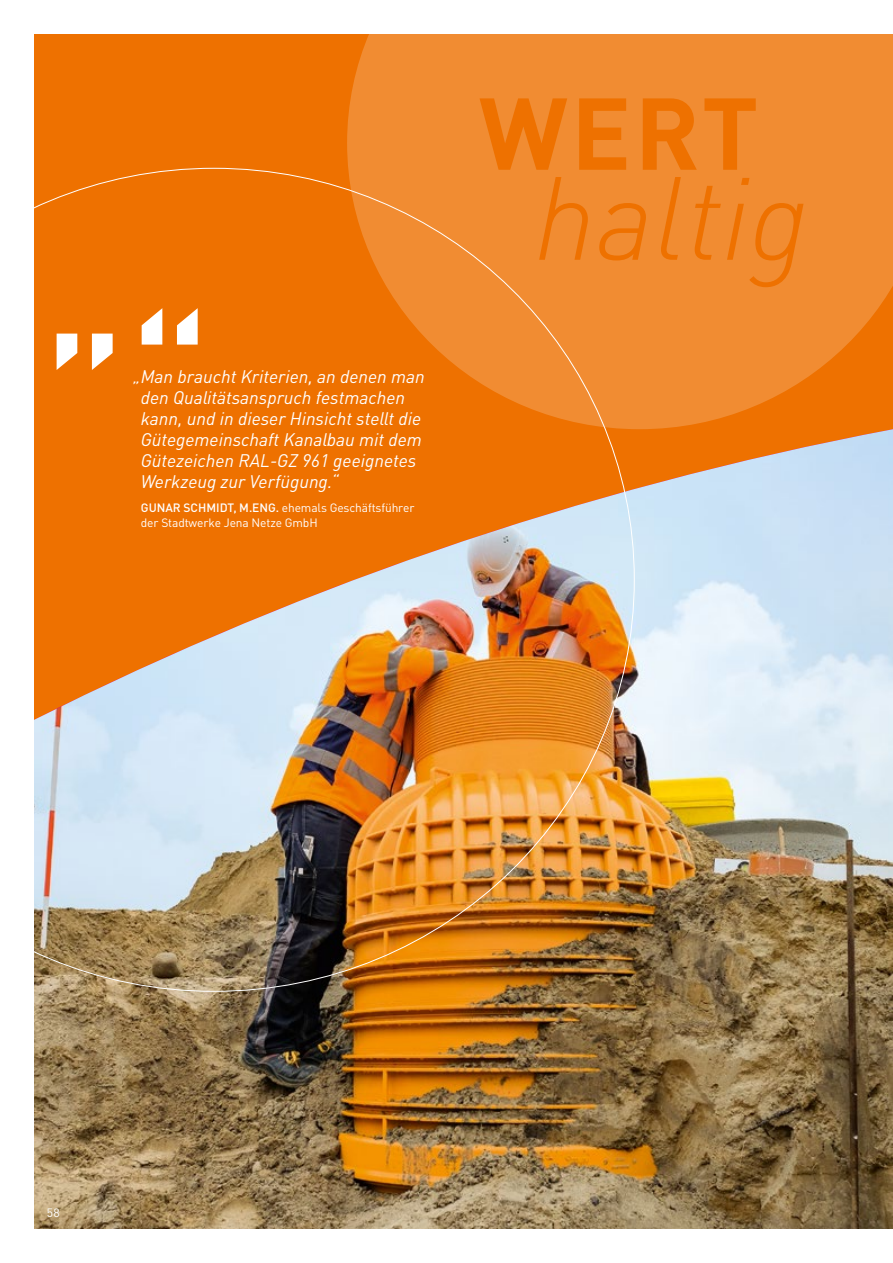
<style>
.page{position:relative;width:893px;height:1263px;background:#fff}
.page>*{position:absolute;margin:0;border:0;box-sizing:border-box;transform-origin:0 0}
.t1{font:italic 300 116.25px "DINOT";color:#ee7100}
.t2{font:700 100.2px "DINOT";color:#ee7100}
.t3{font:italic 18px/21px "DINOT";color:#fff}
.t4{font:12px/15px "DINOT";letter-spacing:-.01em;color:#fff}
.s1{font-weight:500}
</style>
<div class="page">
<div style="left:0;top:0;width:893px;height:767px;background:#ee7100"></div>
<img style="left:34px;top:429px;width:859px;height:800px">
<svg style="left:347px;top:33px;width:546px;height:396px;background:#f08a2e"></svg>
<img style="left:33px;top:168px;width:602px;height:824px">
<div style="left:0;top:0;width:893px;height:33px;background:#fff"></div>
<div style="left:0;top:0;width:33px;height:1263px;background:#fff"></div>
<p class="t3" style="left:141px;top:366px;width:286px;text-indent:-7px">„Man braucht Kriterien, an denen man den Qualitätsanspruch festmachen kann, und in dieser Hinsicht stellt die Gütegemeinschaft Kanalbau mit dem Gütezeichen RAL-GZ 961 geeignetes Werkzeug zur Verfügung.“</p>
<p class="t4" style="left:141px;top:500px;width:275px"><span class="s1">GUNAR SCHMIDT, M.ENG.</span> ehemals Geschäftsführer der Stadtwerke Jena Netze GmbH</p>
<h2 class="t2" style="left:479px;top:68px;width:281px">WERT</h2>
<h1 class="t1" style="left:534px;top:147px;width:276px">haltig</h1>
<p class="t4" style="left:47px;top:1205px;width:14px">58</p>
</div>
